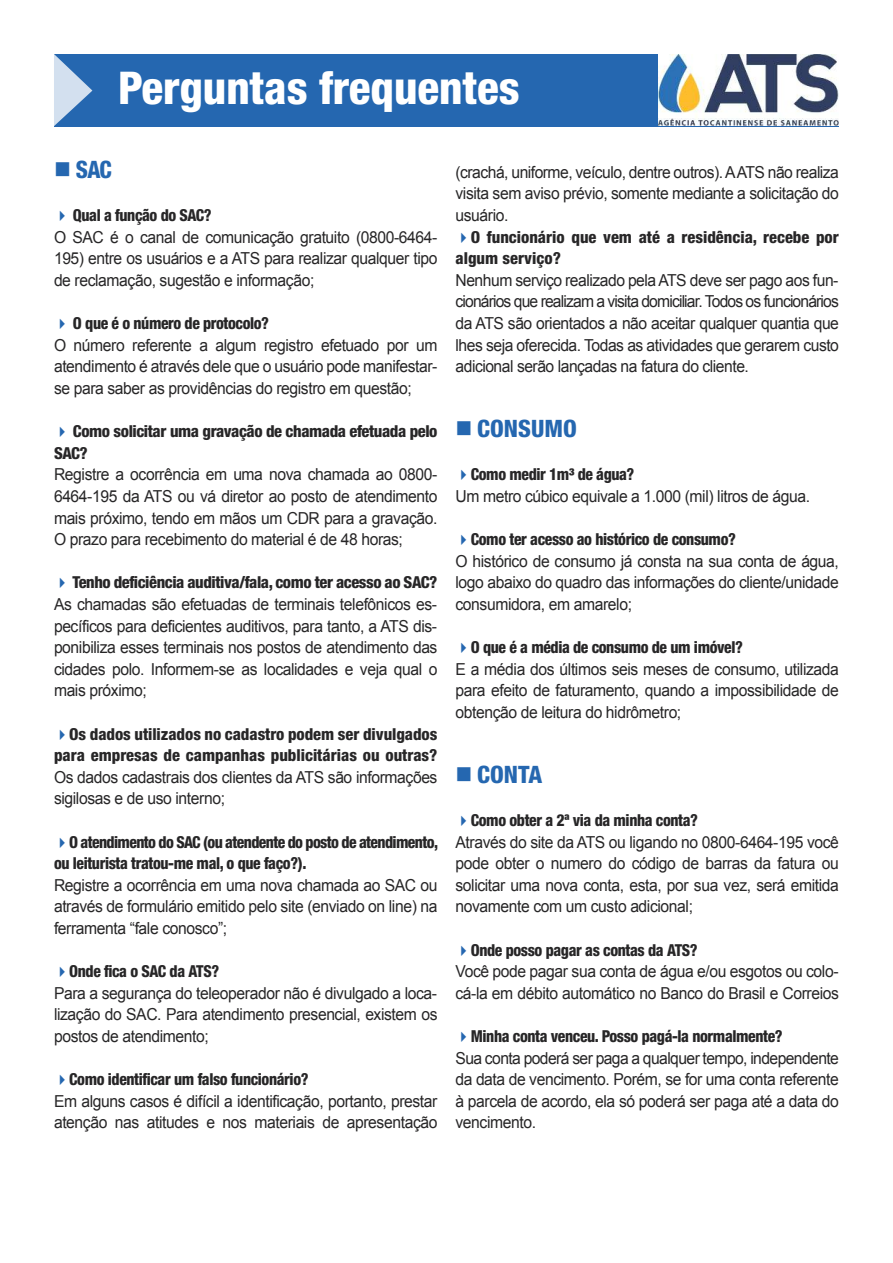
<style>
.page{position:relative;width:893px;height:1263px;background:#fff}
.page>*{position:absolute;margin:0;border:0;box-sizing:border-box;transform-origin:0 0}
.t1{font:800 condensed 45.15px "Helvetica Neue";color:#fff}
.t2{font:800 condensed 24px "Helvetica Neue";color:#2567b0}
.t3{font:800 condensed 24px "Helvetica Neue";color:#2567b0;scale:.95 1}
.t4{font:16.5px/21.6px "Arial";letter-spacing:-.025em;color:#272627;text-align:justify;scale:.95 1}
.t5{font:800 condensed 16.5px/21.6px "Helvetica Neue";letter-spacing:-.025em;color:#272627;scale:.95 1}
.t6{font:800 condensed 16.5px/21.6px "Helvetica Neue";letter-spacing:-.025em;color:#272627}
.t7{font:800 condensed 16.5px/21.6px "Helvetica Neue";letter-spacing:-.005em;color:#272627}
.t8{font:800 condensed 16.5px/21.6px "Helvetica Neue";color:#272627}
.s1{color:#2567b0}
</style>
<div class="page">
<div style="left:54px;top:54px;width:785px;height:72px;background:#2567b0"></div>
<img style="left:659px;top:54px;width:180px;height:71px">
<svg style="left:54px;top:54px;width:38px;height:72px"></svg>
<h1 class="t1" style="left:118px;top:72px;width:403px">Perguntas frequentes</h1>
<h2 class="t3" style="left:54px;top:161px;width:62px">■ SAC</h2>
<p class="t5" style="left:54px;top:206px;width:168px"><span class="s1">✔</span> Qual a função do SAC?</p>
<p class="t4" style="left:54px;top:226px;width:405px">O SAC é o canal de comunicação gratuito (0800-6464- 195) entre os usuários e a ATS para realizar qualquer tipo de reclamação, sugestão e informação;</p>
<p class="t5" style="left:54px;top:314px;width:228px"><span class="s1">✔</span> O que é o número de protocolo?</p>
<p class="t4" style="left:54px;top:334px;width:405px">O número referente a algum registro efetuado por um atendimento é através dele que o usuário pode manifestar&shy;se para saber as providências do registro em questão;</p>
<p class="t6" style="left:54px;top:422px;width:385px"><span class="s1">✔</span> Como solicitar uma gravação de chamada efetuada pelo<br>SAC?</p>
<p class="t4" style="left:54px;top:464px;width:405px">Registre a ocorrência em uma nova chamada ao 0800- 6464-195 da ATS ou vá diretor ao posto de atendimento mais próximo, tendo em mãos um CDR para a gravação.<br>O prazo para recebimento do material é de 48 horas;</p>
<p class="t6" style="left:54px;top:573px;width:385px"><span class="s1">✔</span> Tenho deficiência auditiva/fala, como ter acesso ao SAC?</p>
<p class="t4" style="left:54px;top:593px;width:405px">As chamadas são efetuadas de terminais telefônicos es&shy;pecíficos para deficientes auditivos, para tanto, a ATS dis&shy;ponibiliza esses terminais nos postos de atendimento das cidades polo. Informem-se as localidades e veja qual o mais próximo;</p>
<p class="t7" style="left:54px;top:724px;width:385px"><span class="s1">✔</span>Os dados utilizados no cadastro podem ser divulgados para empresas de campanhas publicitárias ou outras?</p>
<p class="t4" style="left:54px;top:766px;width:405px">Os dados cadastrais dos clientes da ATS são informações sigilosas e de uso interno;</p>
<p class="t5" style="left:54px;top:832px;width:406px"><span class="s1">✔</span>O atendimento do SAC (ou atendente do posto de atendimento, ou leiturista tratou-me mal, o que faço?).</p>
<p class="t4" style="left:54px;top:874px;width:405px">Registre a ocorrência em uma nova chamada ao SAC ou através de formulário emitido pelo site (enviado on line) na ferramenta “fale conosco”;</p>
<p class="t5" style="left:54px;top:962px;width:175px"><span class="s1">✔</span>Onde fica o SAC da ATS?</p>
<p class="t4" style="left:54px;top:982px;width:405px">Para a segurança do teleoperador não é divulgado a loca&shy;lização do SAC. Para atendimento presencial, existem os postos de atendimento;</p>
<p class="t5" style="left:54px;top:1070px;width:269px"><span class="s1">✔</span>Como identificar um falso funcionário?</p>
<p class="t4" style="left:54px;top:1090px;width:405px">Em alguns casos é difícil a identificação, portanto, prestar atenção nas atitudes e nos materiais de apresentação</p>
<p class="t4" style="left:455px;top:161px;width:405px">(crachá, uniforme, veículo, dentre outros). AATS não realiza visita sem aviso prévio, somente mediante a solicitação do usuário.</p>
<p class="t8" style="left:455px;top:227px;width:385px"><span class="s1">✔</span>O funcionário que vem até a residência, recebe por algum serviço?</p>
<p class="t4" style="left:455px;top:269px;width:405px">Nenhum serviço realizado pela ATS deve ser pago aos fun&shy;cionários que realizam a visita domiciliar. Todos os funcionários da ATS são orientados a não aceitar qualquer quantia que lhes seja oferecida. Todas as atividades que gerarem custo adicional serão lançadas na fatura do cliente.</p>
<h2 class="t2" style="left:455px;top:420px;width:123px">■ CONSUMO</h2>
<p class="t5" style="left:455px;top:465px;width:190px"><span class="s1">✔</span>Como medir 1m³ de água?</p>
<p class="t4" style="left:455px;top:485px;width:375px">Um metro cúbico equivale a 1.000 (mil) litros de água.</p>
<p class="t5" style="left:455px;top:530px;width:297px"><span class="s1">✔</span>Como ter acesso ao histórico de consumo?</p>
<p class="t4" style="left:455px;top:550px;width:405px">O histórico de consumo já consta na sua conta de água, logo abaixo do quadro das informações do cliente/unidade consumidora, em amarelo;</p>
<p class="t5" style="left:455px;top:638px;width:304px"><span class="s1">✔</span>O que é a média de consumo de um imóvel?</p>
<p class="t4" style="left:455px;top:658px;width:405px">E a média dos últimos seis meses de consumo, utilizada para efeito de faturamento, quando a impossibilidade de obtenção de leitura do hidrômetro;</p>
<h2 class="t2" style="left:455px;top:766px;width:88px">■ CONTA</h2>
<p class="t5" style="left:455px;top:811px;width:257px"><span class="s1">✔</span>Como obter a 2ª via da minha conta?</p>
<p class="t4" style="left:455px;top:831px;width:405px">Através do site da ATS ou ligando no 0800-6464-195 você pode obter o numero do código de barras da fatura ou solicitar uma nova conta, esta, por sua vez, será emitida novamente com um custo adicional;</p>
<p class="t5" style="left:455px;top:940px;width:256px"><span class="s1">✔</span>Onde posso pagar as contas da ATS?</p>
<p class="t4" style="left:455px;top:961px;width:405px">Você pode pagar sua conta de água e/ou esgotos ou colo&shy;cá-la em débito automático no Banco do Brasil e Correios</p>
<p class="t5" style="left:455px;top:1027px;width:346px"><span class="s1">✔</span>Minha conta venceu. Posso pagá-la normalmente?</p>
<p class="t4" style="left:455px;top:1047px;width:405px">Sua conta poderá ser paga a qualquer tempo, independente da data de vencimento. Porém, se for uma conta referente à parcela de acordo, ela só poderá ser paga até a data do vencimento.</p>
</div>
